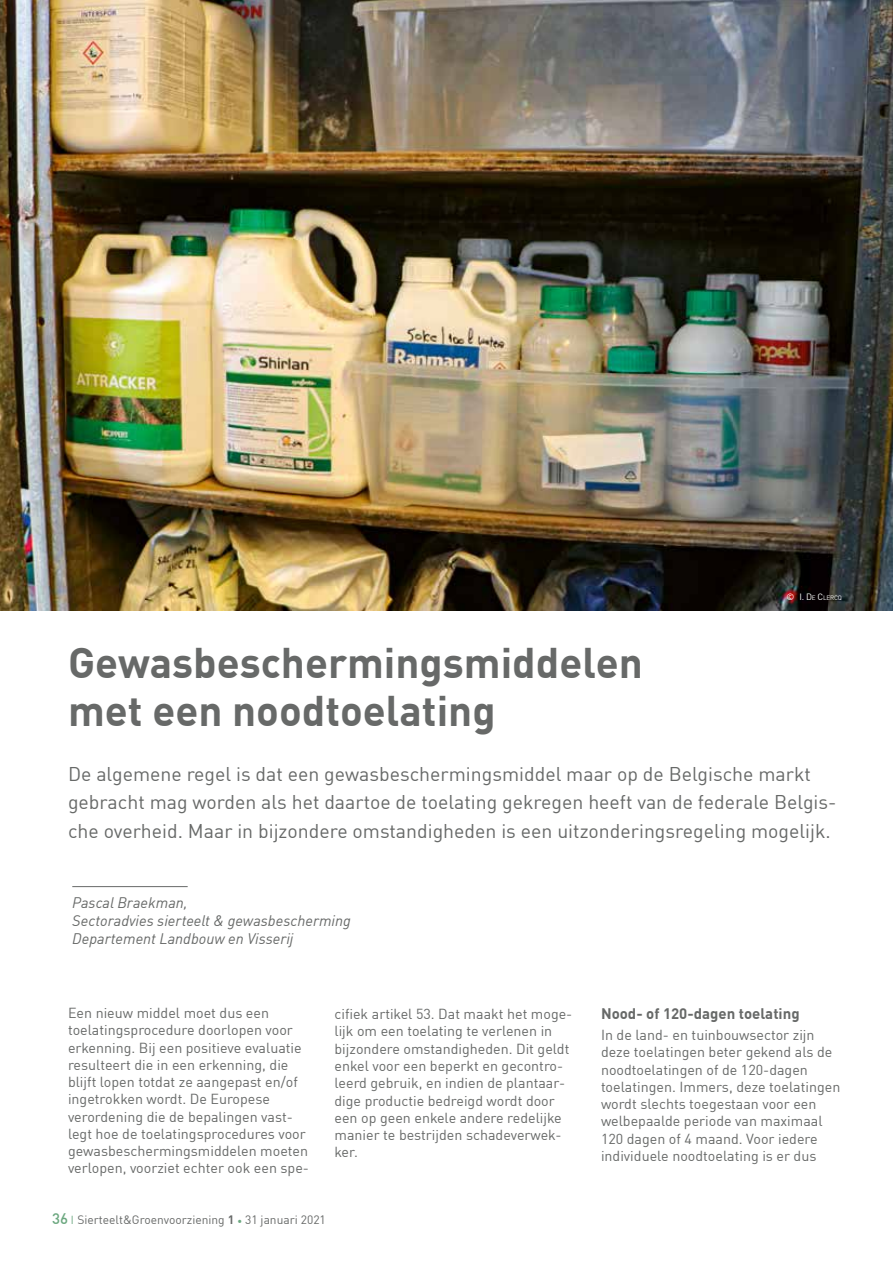
<style>
.page{position:relative;width:893px;height:1263px;background:#fff}
.page>*{position:absolute;margin:0;border:0;box-sizing:border-box;transform-origin:0 0}
.t1{font:700 42px/48px "DIN Offc Pro";color:#676968}
.t2{font:19.5px/28.5px "DIN Offc Pro";color:#676968}
.t3{font:italic 15px/18px "DIN Offc Pro";color:#676968}
.t4{font:700 15px "DIN Offc Pro";color:#676968}
.t5{font:14.25px/17.2px "DIN Offc Pro";color:#676968}
.t6{font:12px "DIN Offc Pro";color:#676968}
.t7{font:6.3px "DIN Offc Pro";letter-spacing:-.03em;color:#fff}
.s1{font-size:9px}
.s2{font-weight:500;font-size:15px;color:#6ca880}
.s3{font-weight:700}
.s4{font-family:"Minion Pro";color:#6ca880}
</style>
<div class="page">
<hr style="left:72px;top:886px;width:116px;height:1px;background:#676968">
<img style="left:0;top:0;width:893px;height:610px">
<p class="t7" style="left:787px;top:593px;width:57px"><span class="s1">© I. D</span>E <span class="s1">C</span>LERCQ</p>
<h1 class="t1" style="left:68px;top:633px;width:576px">Gewasbeschermingsmiddelen met een noodtoelating</h1>
<p class="t2" style="left:68px;top:757px;width:770px">De algemene regel is dat een gewasbeschermingsmiddel maar op de Belgische markt gebracht mag worden als het daartoe de toelating gekregen heeft van de federale Belgis&shy;che overheid. Maar in bijzondere omstandigheden is een uitzonderingsregeling mogelijk.</p>
<p class="t3" style="left:72px;top:892px;width:280px">Pascal Braekman,<br>Sectoradvies sierteelt &amp; gewasbescherming<br>Departement Landbouw en Visserij</p>
<p class="t5" style="left:68px;top:1003px;width:242px">Een nieuw middel moet dus een toelatingsprocedure doorlopen voor erkenning. Bij een positieve evaluatie resulteert die in een erkenning, die blijft lopen totdat ze aangepast en/of ingetrokken wordt. De Europese verordening die de bepalingen vast&shy;legt hoe de toelatingsprocedures voor gewasbeschermingsmiddelen moeten verlopen, voorziet echter ook een spe-</p>
<p class="t5" style="left:334px;top:1004px;width:239px">cifiek artikel 53. Dat maakt het moge&shy;lijk om een toelating te verlenen in bijzondere omstandigheden. Dit geldt enkel voor een beperkt en gecontro&shy;leerd gebruik, en indien de plantaar&shy;dige productie bedreigd wordt door een op geen enkele andere redelijke manier te bestrijden schadeverwek&shy;ker.</p>
<p class="t4" style="left:601px;top:1001px;width:200px">Nood- of 120-dagen toelating</p>
<p class="t5" style="left:601px;top:1025px;width:241px">In de land- en tuinbouwsector zijn deze toelatingen beter gekend als de noodtoelatingen of de 120-dagen toelatingen. Immers, deze toelatingen wordt slechts toegestaan voor een welbepaalde periode van maximaal 120 dagen of 4 maand. Voor iedere individuele noodtoelating is er dus</p>
<p class="t6" style="left:52px;top:1210px;width:275px"><span class="s2">36</span> Sierteelt&amp;Groenvoorziening <span class="s3">1</span> <span class="s4">•</span> 31 januari 2021</p>
</div>
